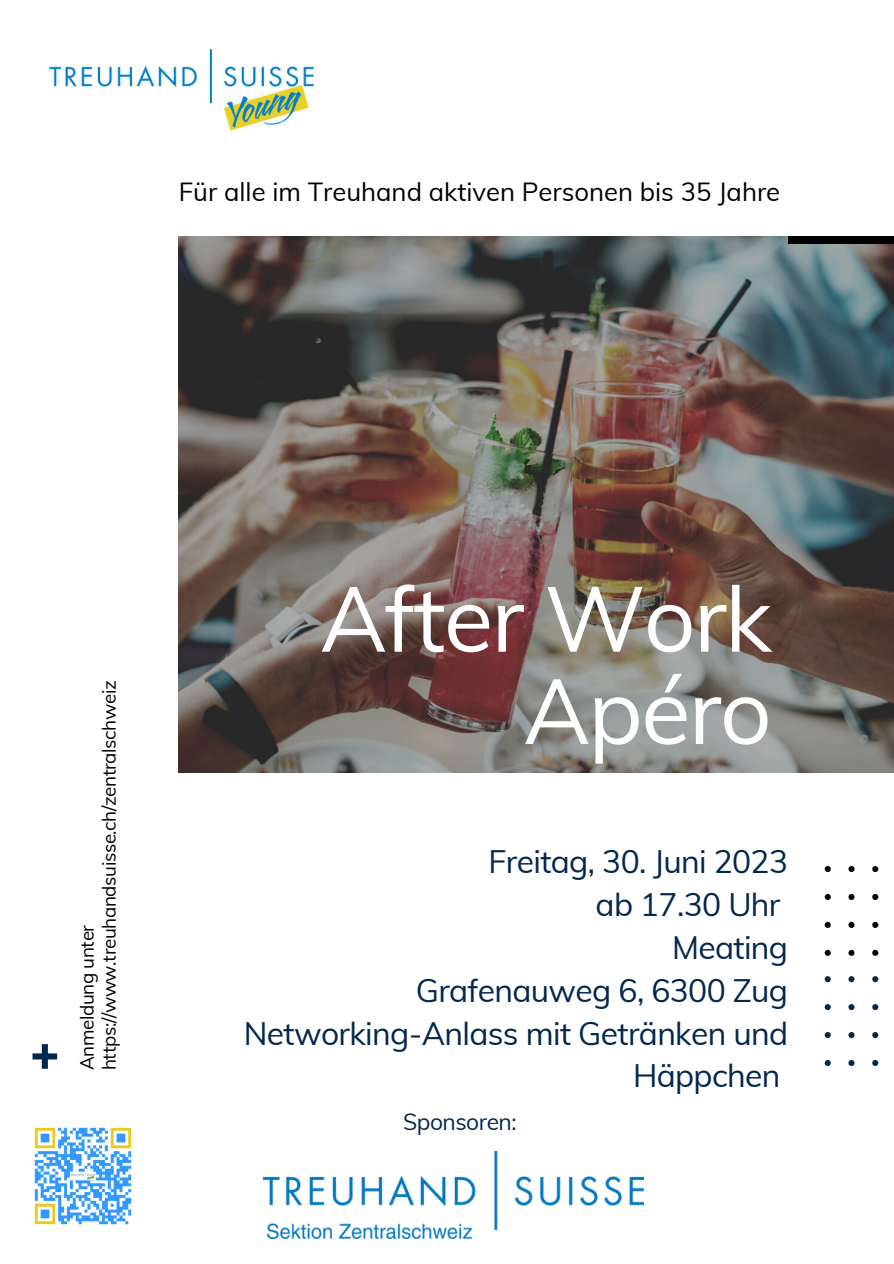
<style>
.page{position:relative;width:894px;height:1264px;background:#fff}
.page>*{position:absolute;margin:0;border:0;box-sizing:border-box;transform-origin:0 0}
.t1{font:90.9px/92.2px "Muli";letter-spacing:-.02em;color:#fff;text-align:right}
.t2{font:900 50.1px "Muli";color:#03284e}
.t3{font:31.8px/42.8px "Muli";letter-spacing:-.02em;color:#03284e;text-align:right}
.t4{font:25.65px "Muli";color:#000}
.t5{font:22.8px "Muli";letter-spacing:-.02em;color:#03284e}
.t6{font:18.75px "Muli";letter-spacing:-.02em;color:#000}
</style>
<div class="page">
<img style="left:179px;top:237px;width:714px;height:536px">
<div style="left:787px;top:237px;width:106px;height:7px;background:#000"></div>
<svg style="left:824px;top:866px;width:55px;height:89px"></svg>
<svg style="left:824px;top:976px;width:55px;height:89px"></svg>
<img style="left:264px;top:1151px;width:379px;height:87px">
<img style="left:49px;top:49px;width:265px;height:82px">
<img style="left:34px;top:1127px;width:98px;height:98px">
<p class="t4" style="left:179px;top:175px;width:602px">Für alle im Treuhand aktiven Personen bis 35 Jahre</p>
<p class="t2" style="left:30px;top:1020px;width:32px">+</p>
<p class="t6" style="left:97px;top:1070px;width:391px;rotate:-90deg">https:/ www.treuhandsuisse.ch/zentralschweiz</p>
<p class="t6" style="left:75px;top:1070px;width:147px;rotate:-90deg">Anmeldung unter</p>
<p class="t1" style="left:320px;top:571px;width:453px">After Work<br>Apéro</p>
<p class="t3" style="left:488px;top:839px;width:301px">Freitag, 30. Juni 2023</p>
<p class="t3" style="left:595px;top:882px;width:186px">ab 17.30 Uhr</p>
<p class="t3" style="left:671px;top:925px;width:118px">Meating</p>
<p class="t3" style="left:415px;top:968px;width:374px">Grafenauweg 6, 6300 Zug</p>
<p class="t3" style="left:244px;top:1011px;width:545px">Networking-Anlass mit Getränken und<br>Häppchen</p>
<p class="t5" style="left:403px;top:1107px;width:115px">Sponsoren:</p>
</div>
